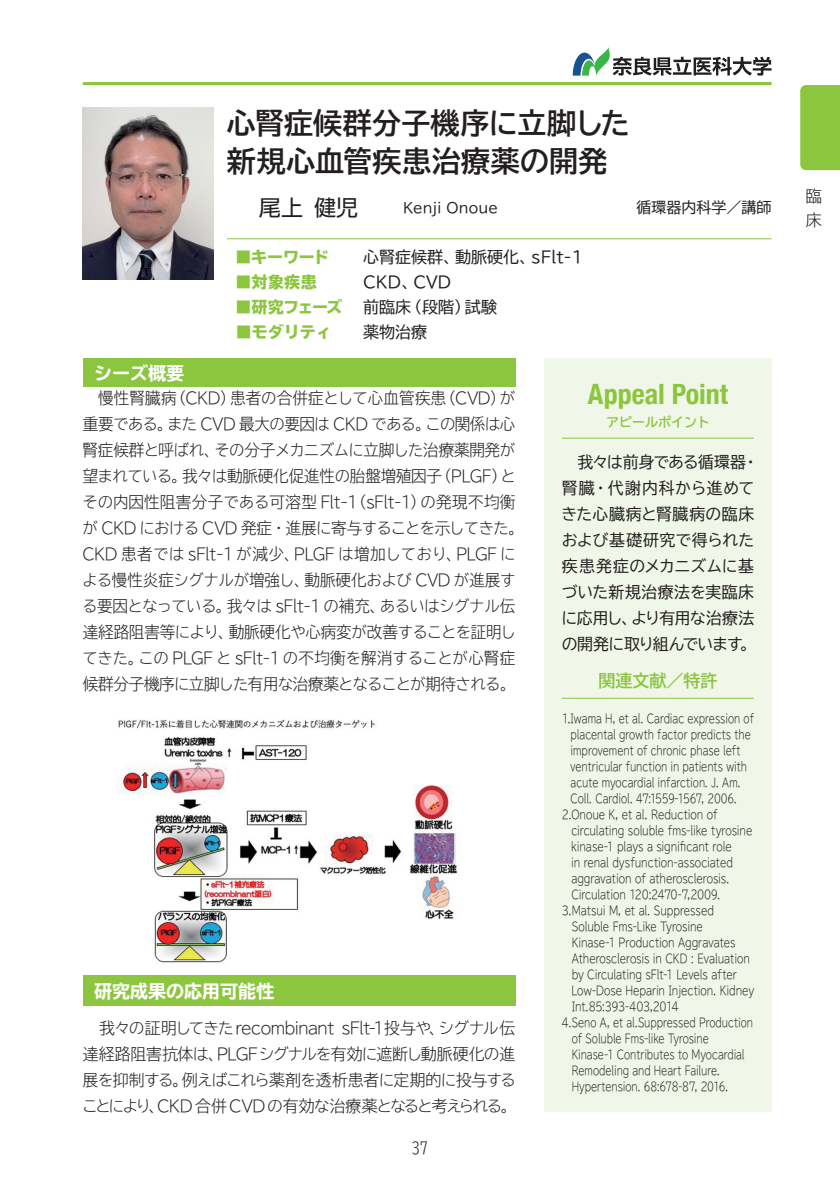
<style>
.page{position:relative;width:840px;height:1191px;background:#fff}
.page>*{position:absolute;margin:0;border:0;box-sizing:border-box;transform-origin:0 0}
.t1{font:700 29px/38px "TBUD Go Std";letter-spacing:.005em;color:#231f20}
.t2{font:700 condensed 28px "Helvetica Neue";color:#8bc63e}
.t3{font:22px "UD Shin Go Pr 6";color:#231f20}
.t4{font:700 expanded 18px "TBUD Go Std";color:#fff}
.t5{font:700 17px "TBUD Go Std";color:#8bc63e}
.t6{font:300 16px/26px "TBUD Go Std Super";letter-spacing:-.025em;color:#231f20}
.t7{font:16px/26px "TBUD Go Std";color:#231f20}
.t8{font:800 16px "TBUD Go Std";color:#8bc63e}
.t9{font:15px "TBUD Go Std";color:#231f20}
.t10{font:14px "TBUD Go Std";letter-spacing:.005em;color:#231f20}
.t11{font:700 13px "TBUD Go Std";color:#8bc63e}
.t12{font:300 12px "TBUD Go Std Super";letter-spacing:-.01em;color:#231f20;scale:.8 1}
.t13{font:300 12px "TBUD Go Std Super";letter-spacing:-.01em;color:#231f20;scale:.77 1}
.t14{font:300 12px "TBUD Go Std Super";letter-spacing:-.05em;color:#231f20;scale:.8 1}
</style>
<div class="page">
<div style="left:800px;top:85px;width:39px;height:85px;background:#8bc63e"></div>
<svg style="left:572px;top:47px;width:199px;height:29px"></svg>
<hr style="left:83px;top:82px;width:688px;height:3px;background:#8bc63e">
<hr style="left:227px;top:238px;width:544px;height:1px;background:#8bc63e">
<div style="left:83px;top:359px;width:432px;height:28px;background:#8bc63e"></div>
<div style="left:83px;top:975px;width:432px;height:31px;background:#8bc63e"></div>
<img style="left:83px;top:108px;width:130px;height:172px">
<div style="left:544px;top:359px;width:227px;height:753px;background:#f1f7e8"></div>
<hr style="left:561px;top:438px;width:192px;height:1px;background:#8bc63e">
<hr style="left:561px;top:698px;width:192px;height:1px;background:#8bc63e">
<img style="left:117px;top:719px;width:340px;height:245px">
<h1 class="t1" style="left:227px;top:104px;width:404px">心腎症候群分子機序に立脚した新規心血管疾患治療薬の開発</h1>
<h3 class="t3" style="left:259px;top:190px;width:100px">尾上 健児</h3>
<p class="t10" style="left:403px;top:196px;width:96px">Kenji Onoue</p>
<p class="t9" style="left:636px;top:195px;width:136px">循環器内科学／講師</p>
<p class="t4" style="left:94px;top:363px;width:92px">シーズ概要</p>
<p class="t8" style="left:235px;top:248px;width:95px">■キーワード</p>
<p class="t8" style="left:235px;top:273px;width:83px">■対象疾患</p>
<p class="t8" style="left:235px;top:298px;width:108px">■研究フェーズ</p>
<p class="t8" style="left:235px;top:323px;width:97px">■モダリティ</p>
<p class="t7" style="left:363px;top:244px;width:222px;line-height:25px">心腎症候群、動脈硬化、sFlt-1<br>CKD、CVD<br>前臨床（段階）試験<br>薬物治療</p>
<p class="t6" style="left:82px;top:384px;width:443px;text-align:center">慢性腎臓病（CKD）患者の合併症として心血管疾患（CVD）が<br>重要である。また CVD 最大の要因は CKD である。この関係は心腎症候群と呼ばれ、その分子メカニズムに立脚した治療薬開発が望まれている。我々は動脈硬化促進性の胎盤増殖因子（PLGF）とその内因性阻害分子である可溶型 Flt-1（sFlt-1）の発現不均衡が CKD における CVD 発症・進展に寄与することを示してきた。CKD 患者では sFlt-1 が減少、PLGF は増加しており、PLGF による慢性炎症シグナルが増強し、動脈硬化および CVD が進展する要因となっている。我々は sFlt-1 の補充、あるいはシグナル伝達経路阻害等により、動脈硬化や心病変が改善することを証明してきた。この PLGF と sFlt-1 の不均衡を解消することが心腎症候群分子機序に立脚した有用な治療薬となることが期待される。</p>
<p class="t4" style="left:94px;top:981px;width:182px">研究成果の応用可能性</p>
<p class="t6" style="left:82px;top:1014px;width:435px;text-align:justify;text-indent:17px">我々の証明してきたrecombinant sFlt-1投与や、シグナル伝達経路阻害抗体は、PLGFシグナルを有効に遮断し動脈硬化の進展を抑制する。例えばこれら薬剤を透析患者に定期的に投与することにより、CKD 合併 CVD の有効な治療薬となると考えられる。</p>
<p class="t6" style="left:412px;top:1134px;width:17px">37</p>
<h2 class="t2" style="left:587px;top:371px;width:142px">Appeal Point</h2>
<p class="t11" style="left:605px;top:411px;width:105px">アピールポイント</p>
<p class="t7" style="left:561px;top:448px;width:198px;text-indent:16px">我々は前身である循環器・腎臓・代謝内科から進めてきた心臓病と腎臓病の臨床および基礎研究で得られた疾患発症のメカニズムに基づいた新規治療法を実臨床に応用し、より有用な治療法の開発に取り組んでいます。</p>
<p class="t5" style="left:598px;top:666px;width:120px">関連文献／特許</p>
<p class="t12" style="left:561px;top:708px;width:242px">1.Iwama H, et al. Cardiac expression of</p>
<p class="t13" style="left:570px;top:724px;width:235px">placental growth factor predicts the</p>
<p class="t13" style="left:570px;top:740px;width:222px">improvement of chronic phase left</p>
<p class="t13" style="left:570px;top:756px;width:231px">ventricular function in patients with</p>
<p class="t13" style="left:570px;top:772px;width:222px">acute myocardial infarction. J. Am.</p>
<p class="t13" style="left:570px;top:788px;width:217px">Coll. Cardiol. 47:1559-1567, 2006.</p>
<p class="t12" style="left:561px;top:804px;width:196px">2.Onoue K, et al. Reduction of</p>
<p class="t12" style="left:571px;top:820px;width:228px">circulating soluble fms-like tyrosine</p>
<p class="t12" style="left:571px;top:836px;width:202px">kinase-1 plays a significant role</p>
<p class="t12" style="left:571px;top:852px;width:204px">in renal dysfunction-associated</p>
<p class="t12" style="left:571px;top:868px;width:199px">aggravation of atherosclerosis.</p>
<p class="t12" style="left:571px;top:884px;width:188px">Circulation 120:2470-7,2009.</p>
<p class="t12" style="left:561px;top:900px;width:192px">3.Matsui M, et al. Suppressed</p>
<p class="t12" style="left:571px;top:916px;width:165px">Soluble Fms-Like Tyrosine</p>
<p class="t12" style="left:571px;top:932px;width:206px">Kinase-1 Production Aggravates</p>
<p class="t12" style="left:571px;top:948px;width:224px">Atherosclerosis in CKD : Evaluation</p>
<p class="t12" style="left:571px;top:964px;width:208px">by Circulating sFlt-1 Levels after</p>
<p class="t12" style="left:571px;top:980px;width:229px">Low-Dose Heparin Injection. Kidney</p>
<p class="t14" style="left:571px;top:996px;width:135px">Int.85:393-403,2014</p>
<p class="t12" style="left:561px;top:1012px;width:240px">4.Seno A, et al.Suppressed Production</p>
<p class="t13" style="left:571px;top:1028px;width:179px">of Soluble Fms-like Tyrosine</p>
<p class="t13" style="left:571px;top:1044px;width:226px">Kinase-1 Contributes to Myocardial</p>
<p class="t13" style="left:571px;top:1060px;width:194px">Remodeling and Heart Failure.</p>
<p class="t13" style="left:571px;top:1076px;width:205px">Hypertension. 68:678-87, 2016.</p>
<p class="t6" style="left:805px;top:183px;width:17px;line-height:24px">臨床</p>
</div>
